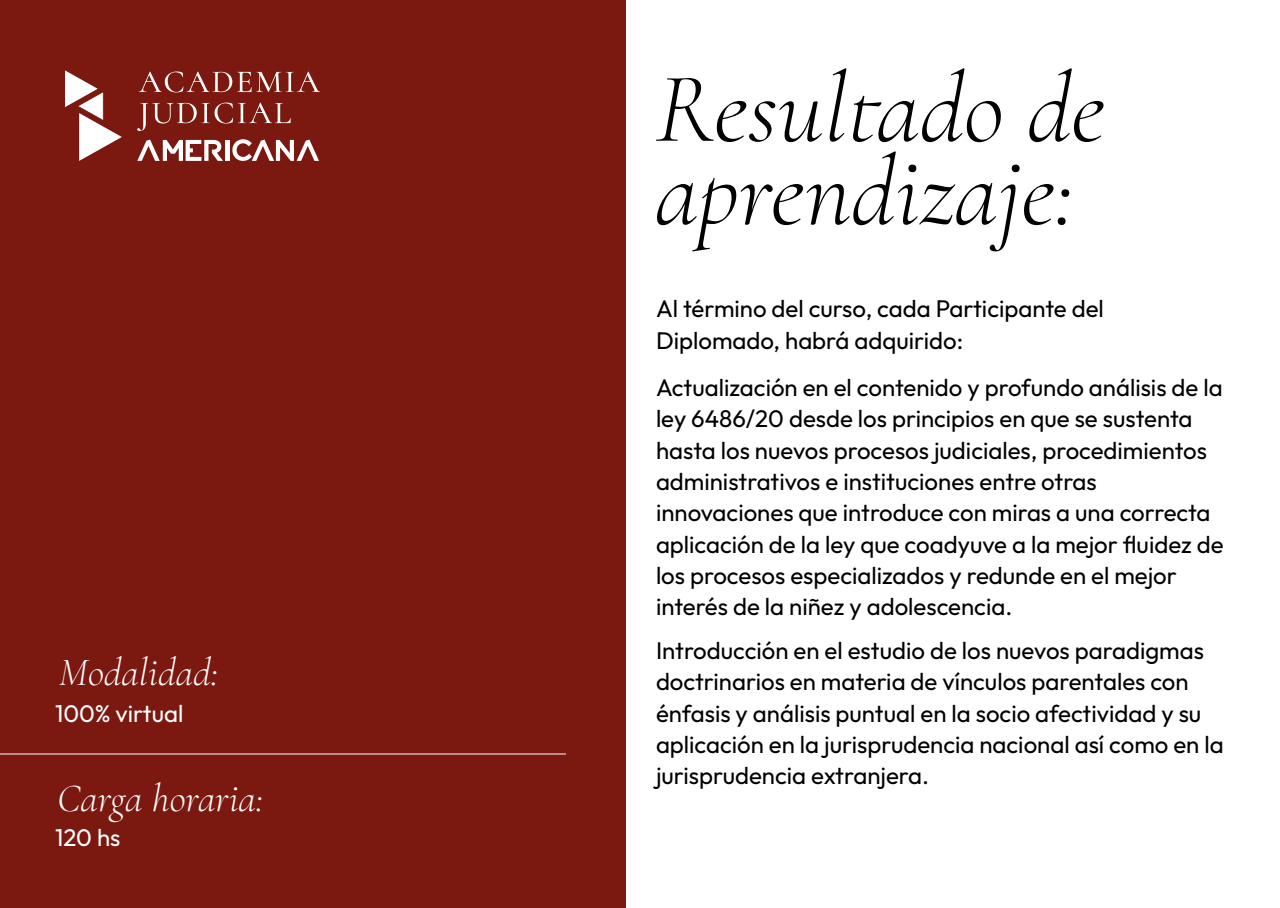
<style>
.page{position:relative;width:1280px;height:908px;background:#fff}
.page>*{position:absolute;margin:0;border:0;box-sizing:border-box;transform-origin:0 0}
.t1{font:italic 300 100px/83px "Cormorant";color:#000}
.t2{font:italic 300 40px "Cormorant";color:#fff}
.t3{font:24px/31.4px "Outfit";color:#000}
.t4{font:24px "Outfit";color:#fff}
</style>
<div class="page">
<div style="left:0;top:0;width:626px;height:908px;background:#7b1810"></div>
<hr style="left:0;top:754px;width:566px;height:1px;background:#fff">
<div style="left:225px;top:140px;width:5px;height:21px;background:#fff"></div>
<svg style="left:137px;top:140px;width:86px;height:21px"></svg>
<svg style="left:232px;top:139px;width:87px;height:22px"></svg>
<svg style="left:139px;top:72px;width:181px;height:20px"></svg>
<svg style="left:137px;top:103px;width:154px;height:28px"></svg>
<svg style="left:65px;top:70px;width:57px;height:91px"></svg>
<h2 class="t2" style="left:59px;top:649px;width:161px">Modalidad:</h2>
<p class="t4" style="left:55px;top:699px;width:130px">100% virtual</p>
<h2 class="t2" style="left:57px;top:775px;width:208px">Carga horaria:</h2>
<p class="t4" style="left:55px;top:823px;width:67px">120 hs</p>
<h1 class="t1" style="left:655px;top:68px;width:452px">Resultado de aprendizaje:</h1>
<p class="t3" style="left:656px;top:294px;width:449px">Al término del curso, cada Participante del<br>Diplomado, habrá adquirido:</p>
<p class="t3" style="left:656px;top:372px;width:569px">Actualización en el contenido y profundo análisis de la ley 6486/20 desde los principios en que se sustenta hasta los nuevos procesos judiciales, procedimientos administrativos e instituciones entre otras innovaciones que introduce con miras a una correcta aplicación de la ley que coadyuve a la mejor fluidez de los procesos especializados y redunde en el mejor interés de la niñez y adolescencia.</p>
<p class="t3" style="left:656px;top:635px;width:569px">Introducción en el estudio de los nuevos paradigmas doctrinarios en materia de vínculos parentales con énfasis y análisis puntual en la socio afectividad y su aplicación en la jurisprudencia nacional así como en la jurisprudencia extranjera.</p>
</div>
